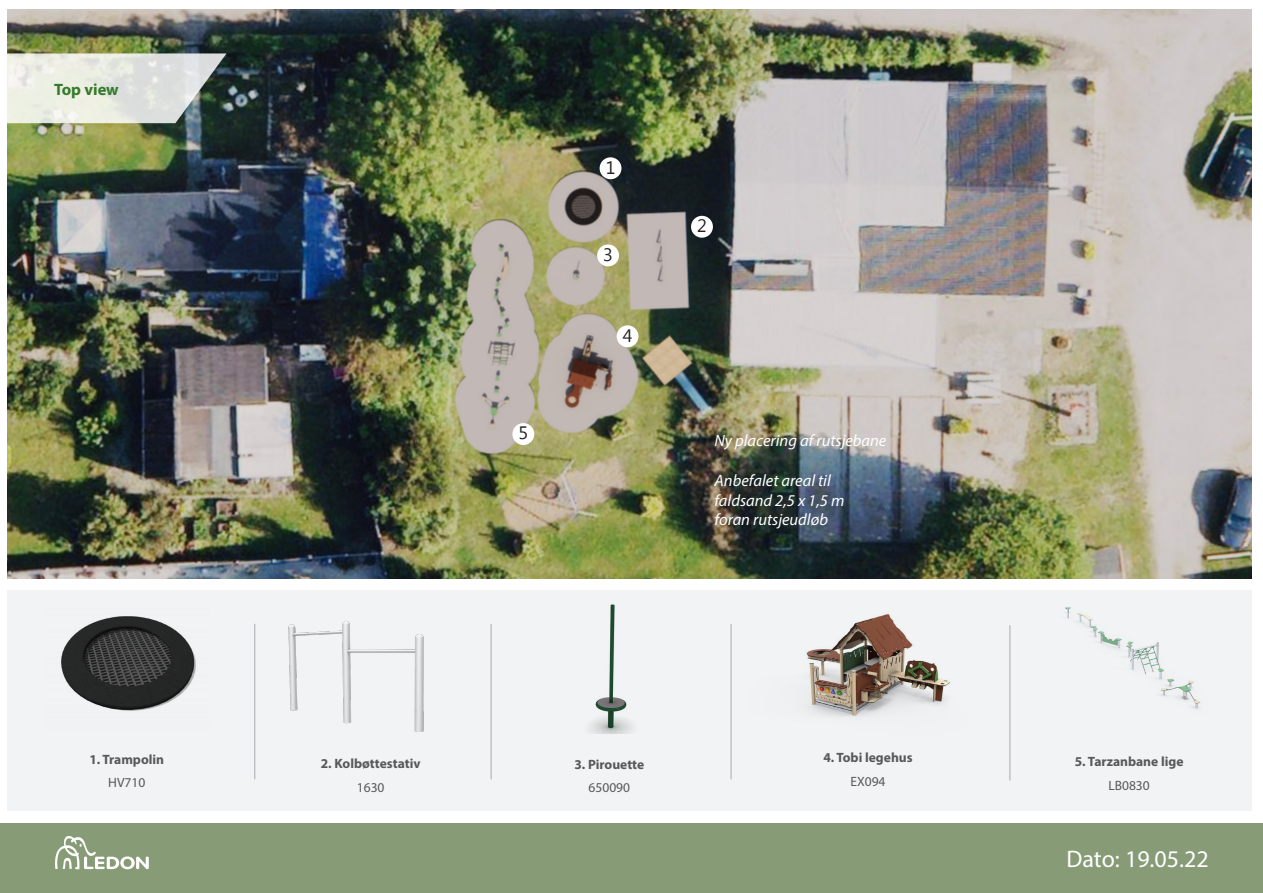
<style>
.page{position:relative;width:1263px;height:893px;background:#fff}
.page>*{position:absolute;margin:0;border:0;box-sizing:border-box;transform-origin:0 0}
.Kategori-brødtekst-D{font:24px "Myriad Pro";color:#fff}
.t1{font:18px "Myanmar Text";color:#231f20}
.t2{font:italic 16.5px "Myriad Pro";color:#fff}
.Kategori-brødtekst-D-2{font:700 16.5px "Myriad Pro";color:#357b2b}
.Kategori-brødtekst-D-3{font:700 13.5px "Myriad Pro";color:#57585a}
.Kategori-brødtekst-D-4{font:13.5px "Myriad Pro";color:#57585a}
</style>
<div class="page">
<div style="left:0;top:823px;width:1263px;height:70px;background:#879b76"></div>
<svg style="left:55px;top:836px;width:94px;height:33px"></svg>
<img style="left:8px;top:10px;width:1243px;height:568px">
<svg style="left:7px;top:53px;width:220px;height:70px;background:#d0d4cd"></svg>
<div style="left:600px;top:157px;width:21px;height:22px;background:#fff;border-radius:50%"></div>
<div style="left:691px;top:216px;width:22px;height:22px;background:#fff;border-radius:50%"></div>
<div style="left:597px;top:244px;width:22px;height:22px;background:#fff;border-radius:50%"></div>
<div style="left:617px;top:325px;width:21px;height:22px;background:#fff;border-radius:50%"></div>
<div style="left:512px;top:423px;width:22px;height:22px;background:#fff;border-radius:50%"></div>
<div style="left:8px;top:591px;width:1243px;height:220px;background:#f2f3f4"></div>
<hr style="left:1009px;top:625px;width:1px;height:156px;background:#a8a9ad">
<hr style="left:254px;top:624px;width:1px;height:155px;background:#a8a9ad">
<hr style="left:491px;top:624px;width:1px;height:155px;background:#a8a9ad">
<hr style="left:731px;top:624px;width:1px;height:155px;background:#a8a9ad">
<img style="left:288px;top:621px;width:136px;height:111px">
<img style="left:61px;top:616px;width:135px;height:95px">
<img style="left:1065px;top:607px;width:136px;height:102px">
<img style="left:806px;top:614px;width:144px;height:103px">
<img style="left:589px;top:604px;width:44px;height:129px">
<p class="Kategori-brødtekst-D-2" style="left:54px;top:78px;width:66px">Top view</p>
<p class="Kategori-brødtekst-D-3" style="left:89px;top:750px;width:76px">1. Trampolin</p>
<p class="Kategori-brødtekst-D-4" style="left:108px;top:774px;width:39px">HV710</p>
<p class="Kategori-brødtekst-D-3" style="left:321px;top:755px;width:101px">2. Kolbøttestativ</p>
<p class="Kategori-brødtekst-D-4" style="left:357px;top:779px;width:29px">1630</p>
<p class="t1" style="left:518px;top:423px;width:11px">5</p>
<p class="t1" style="left:606px;top:157px;width:11px">1</p>
<p class="t1" style="left:603px;top:244px;width:11px">3</p>
<p class="t1" style="left:623px;top:325px;width:11px">4</p>
<p class="t1" style="left:697px;top:215px;width:11px">2</p>
<p class="t2" style="left:714px;top:430px;width:174px">Ny placering af rutsjebane</p>
<p class="t2" style="left:714px;top:470px;width:118px">Anbefalet areal til</p>
<p class="t2" style="left:714px;top:490px;width:131px">faldsand 2,5 x 1,5 m</p>
<p class="t2" style="left:714px;top:510px;width:115px">foran rutsjeudløb</p>
<p class="Kategori-brødtekst-D-3" style="left:574px;top:755px;width:71px">3. Pirouette</p>
<p class="Kategori-brødtekst-D-4" style="left:588px;top:779px;width:43px">650090</p>
<p class="Kategori-brødtekst-D-3" style="left:823px;top:749px;width:91px">4. Tobi legehus</p>
<p class="Kategori-brødtekst-D-4" style="left:850px;top:773px;width:37px">EX094</p>
<p class="Kategori-brødtekst-D-3" style="left:1075px;top:753px;width:110px">5. Tarzanbane lige</p>
<p class="Kategori-brødtekst-D-4" style="left:1108px;top:777px;width:43px">LB0830</p>
<p class="Kategori-brødtekst-D" style="left:1066px;top:844px;width:144px">Dato: 19.05.22</p>
</div>
